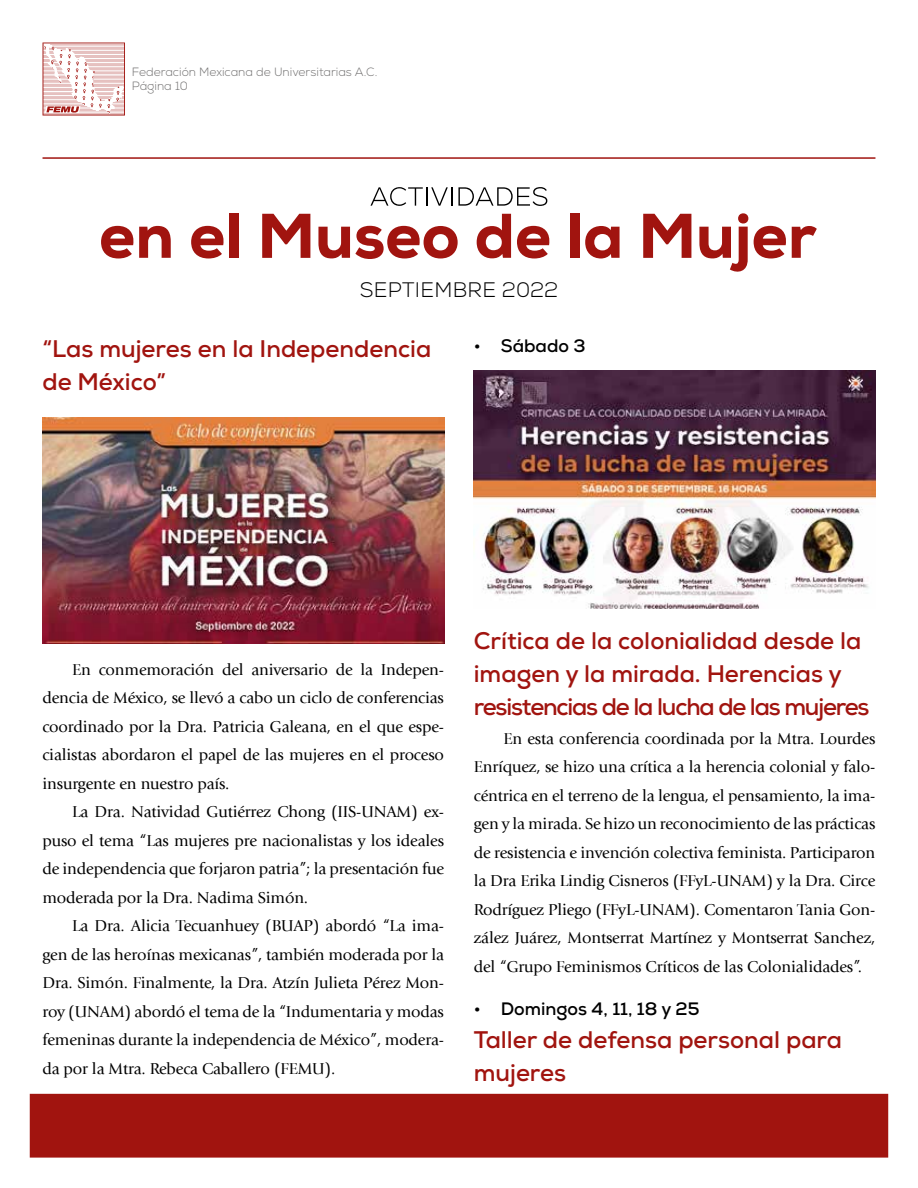
<style>
.page{position:relative;width:918px;height:1188px;background:#fff}
.page>*{position:absolute;margin:0;border:0;box-sizing:border-box;transform-origin:0 0}
.t1{font:700 24px/33px "Nexa";color:#a1140f}
.t2{font:300 21px "Nexa";letter-spacing:.015em;color:#000}
.t3{font:700 18px "Nexa";color:#000}
.t4{font:16.5px/28.5px "Giovanni LT";letter-spacing:-.01em;color:#000;text-align:justify}
.t5{font:300 12px/14.4px "Nexa";color:#706f6f}
</style>
<div class="page">
<div style="left:30px;top:1094px;width:858px;height:64px;background:#a1140f"></div>
<svg style="left:43px;top:43px;width:82px;height:73px"></svg>
<hr style="left:43px;top:157px;width:832px;height:2px;background:#a11510">
<img style="left:474px;top:370px;width:401px;height:239px">
<svg style="left:370px;top:187px;width:177px;height:19px"></svg>
<svg style="left:101px;top:226px;width:70px;height:33px"></svg>
<svg style="left:191px;top:226px;width:33px;height:33px"></svg>
<div style="left:229px;top:214px;width:9px;height:44px;background:#a1140f"></div>
<svg style="left:262px;top:214px;width:48px;height:44px"></svg>
<svg style="left:318px;top:226px;width:140px;height:33px"></svg>
<svg style="left:477px;top:214px;width:34px;height:44px"></svg>
<svg style="left:517px;top:226px;width:33px;height:33px"></svg>
<div style="left:570px;top:214px;width:9px;height:44px;background:#a1140f"></div>
<svg style="left:585px;top:226px;width:35px;height:33px"></svg>
<svg style="left:643px;top:214px;width:48px;height:44px"></svg>
<svg style="left:699px;top:213px;width:49px;height:59px"></svg>
<svg style="left:754px;top:226px;width:63px;height:33px"></svg>
<img style="left:42px;top:418px;width:402px;height:225px">
<p class="t5" style="left:132px;top:65px;width:247px">Federación Mexicana de Universitarias A.C.<br>Página 10</p>
<p class="t2" style="left:360px;top:278px;width:200px">SEPTIEMBRE 2022</p>
<h1 class="t1" style="left:42px;top:332px;width:390px">“Las mujeres en la Independencia de México”</h1>
<p class="t3" style="left:474px;top:335px;width:113px">• Sábado 3</p>
<p class="t4" style="left:42px;top:655px;width:403px;text-indent:30px">En conmemoración del aniversario de la Indepen&shy;dencia de México, se llevó a cabo un ciclo de conferencias coordinado por la Dra. Patricia Galeana, en el que espe&shy;cialistas abordaron el papel de las mujeres en el proceso insurgente en nuestro país.</p>
<p class="t4" style="left:42px;top:798px;width:403px;text-indent:30px">La Dra. Natividad Gutiérrez Chong (IIS-UNAM) ex&shy;puso el tema “Las mujeres pre nacionalistas y los ideales de independencia que forjaron patria”; la presentación fue moderada por la Dra. Nadima Simón.</p>
<p class="t4" style="left:42px;top:912px;width:403px;text-indent:30px">La Dra. Alicia Tecuanhuey (BUAP) abordó “La ima&shy;gen de las heroínas mexicanas”, también moderada por la Dra. Simón. Finalmente, la Dra. Atzín Julieta Pérez Mon&shy;roy (UNAM) abordó el tema de la “Indumentaria y modas femeninas durante la independencia de México”, modera&shy;da por la Mtra. Rebeca Caballero (FEMU).</p>
<h1 class="t1" style="left:474px;top:625px;width:397px">Crítica de la colonialidad desde la imagen y la mirada. Herencias y resistencias de la lucha de las mujeres</h1>
<p class="t4" style="left:474px;top:724px;width:403px;text-indent:30px">En esta conferencia coordinada por la Mtra. Lourdes Enríquez, se hizo una crítica a la herencia colonial y falo&shy;céntrica en el terreno de la lengua, el pensamiento, la ima&shy;gen y la mirada. Se hizo un reconocimiento de las prácticas de resistencia e invención colectiva feminista. Participaron la Dra Erika Lindig Cisneros (FFyL-UNAM) y la Dra. Circe Rodríguez Pliego (FFyL-UNAM). Comentaron Tania Gon&shy;zález Juárez, Montserrat Martínez y Montserrat Sanchez, del “Grupo Feminismos Críticos de las Colonialidades”.</p>
<p class="t3" style="left:474px;top:998px;width:227px">• Domingos 4, 11, 18 y 25</p>
<h1 class="t1" style="left:474px;top:1024px;width:370px">Taller de defensa personal para mujeres</h1>
</div>
